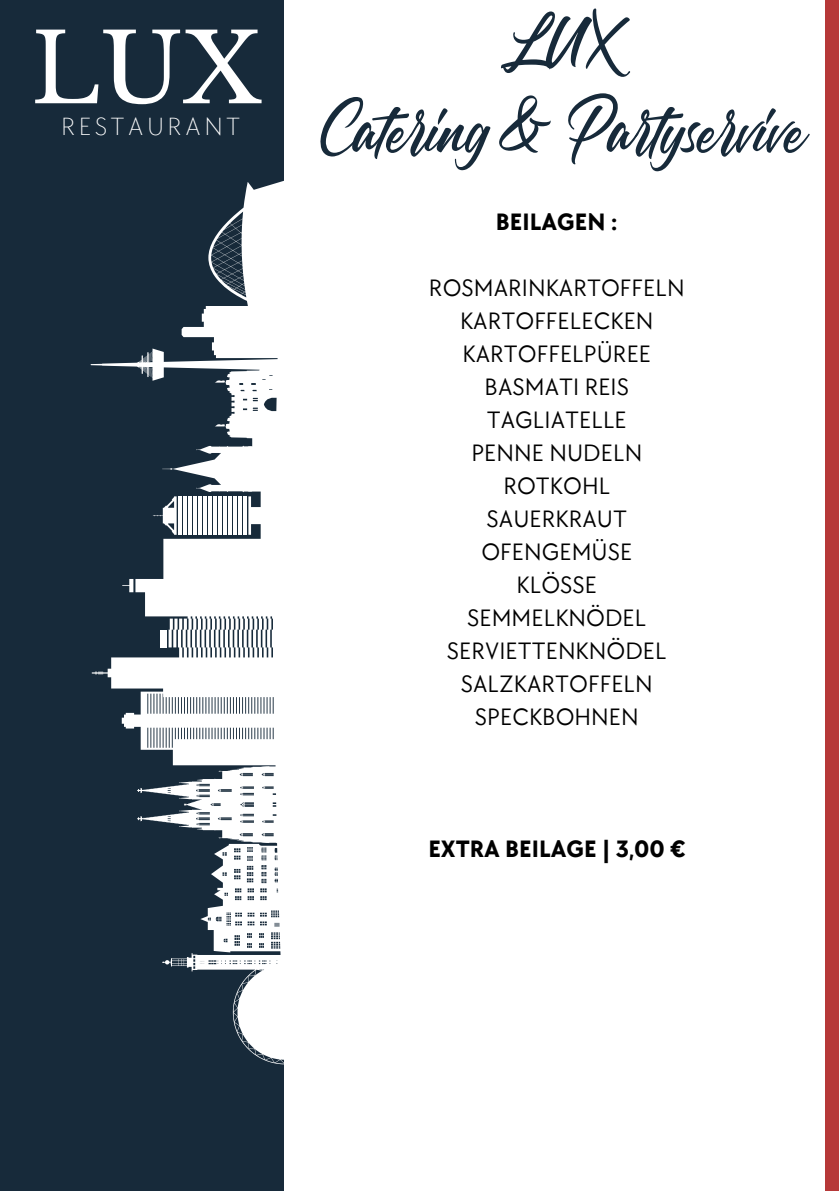
<style>
.page{position:relative;width:839px;height:1191px;background:#fff}
.page>*{position:absolute;margin:0;border:0;box-sizing:border-box;transform-origin:0 0}
.t1{font:96px/90px "RTL Yummy Regular";color:#172a3a;text-align:center}
.t2{font:95.6px "Libre Baskerville";color:#fff}
.t3{font:200 25.6px "TT Chocolates";letter-spacing:.13em;color:#fff}
.t4{font:24.4px/33px "TT Chocolates";color:#000;text-align:center}
.t5{font:700 24.4px "TT Chocolates";color:#000}
</style>
<div class="page">
<div style="left:0;top:0;width:284px;height:1191px;background:#172a3a"></div>
<svg style="left:91px;top:180px;width:193px;height:885px"></svg>
<div style="left:824px;top:0;width:14px;height:1191px;background:#b63838"></div>
<h2 class="t2" style="left:31px;top:11px;width:232px">LUX</h2>
<h1 class="t3" style="left:61px;top:111px;width:181px">RESTAURANT</h1>
<p class="t1" style="left:318px;top:-6px;width:486px">LUX<br>Catering&amp;Partyservive</p>
<p class="t5" style="left:496px;top:208px;width:123px">BEILAGEN :</p>
<p class="t4" style="left:429px;top:272px;width:257px">ROSMARINKARTOFFELN<br>KARTOFFELECKEN<br>KARTOFFELPÜREE<br>BASMATI REIS<br>TAGLIATELLE<br>PENNE NUDELN<br>ROTKOHL<br>SAUERKRAUT<br>OFENGEMÜSE<br>KLÖSSE<br>SEMMELKNÖDEL<br>SERVIETTENKNÖDEL<br>SALZKARTOFFELN<br>SPECKBOHNEN</p>
<p class="t5" style="left:428px;top:835px;width:258px">EXTRA BEILAGE | 3‚00 €</p>
</div>
